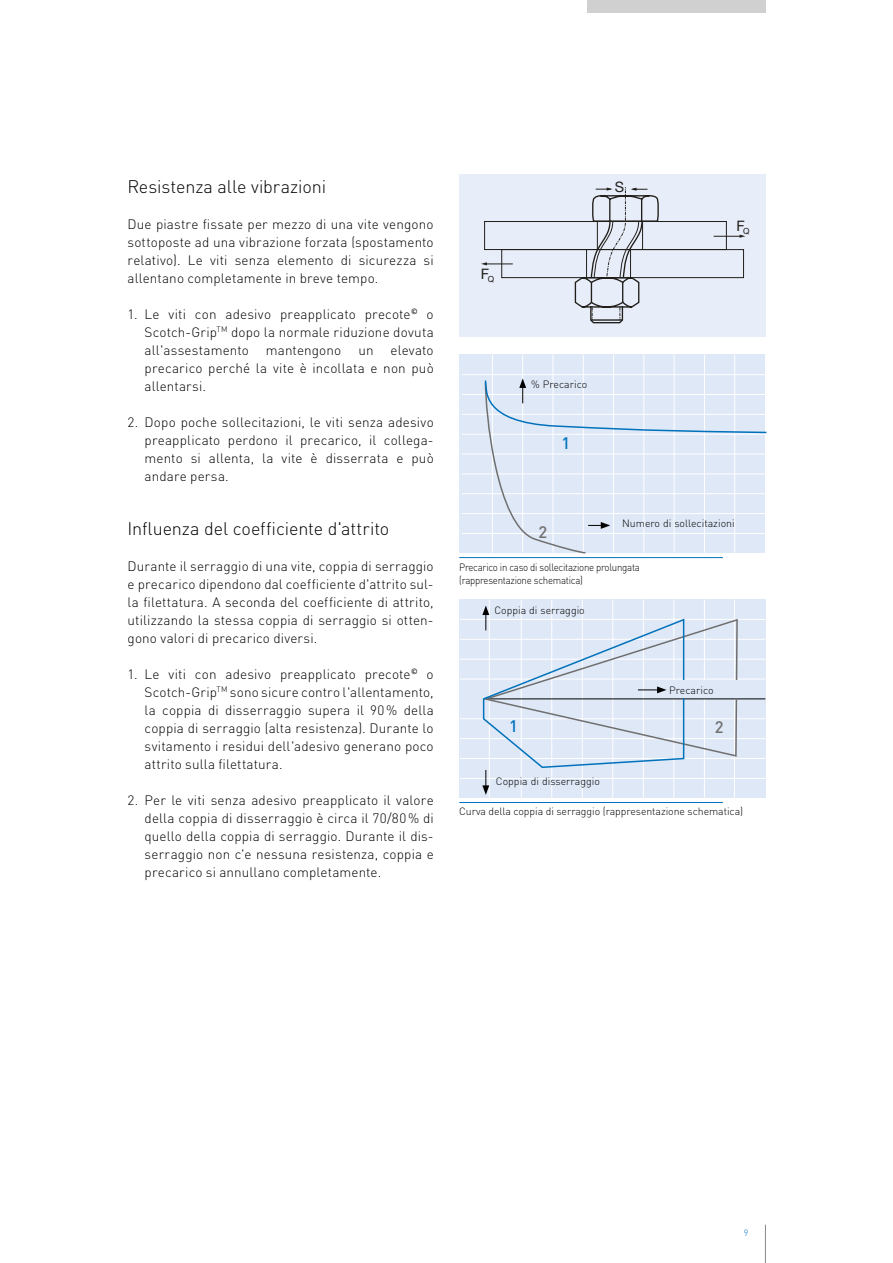
<style>
.page{position:relative;width:893px;height:1263px;background:#fff}
.page>*{position:absolute;margin:0;border:0;box-sizing:border-box;transform-origin:0 0}
.t1{font:300 18px "DINOT";letter-spacing:-.005em;color:#000}
.t2{font:500 16.5px "DINOT";color:#0072bb}
.t3{font:500 16.5px "DINOT";color:#706f6f}
.t4{font:14.4px "Helvetica Neue LT Com";color:#221f1b}
.t5{font:300 13.5px/18px "DINOT";letter-spacing:.01em;color:#000;text-align:justify}
.t6{font:300 10.5px "DINOT";letter-spacing:-.005em;color:#000}
.t7{font:300 10.5px/13.5px "DINOT";letter-spacing:-.025em;color:#000;scale:.92 1}
.t8{font:300 9px "DINOT";color:#0072bb}
</style>
<div class="page">
<hr style="left:765px;top:1225px;width:1px;height:38px;background:#878787">
<div style="left:587px;top:0;width:178px;height:13px;background:#d0d0d0"></div>
<div style="left:459px;top:175px;width:306px;height:162px;background:#e7edf9"></div>
<svg style="left:481px;top:187px;width:264px;height:137px"></svg>
<hr style="left:459px;top:557px;width:264px;height:1px;background:#0072bb">
<hr style="left:459px;top:802px;width:264px;height:1px;background:#0072bb">
<div style="left:459px;top:355px;width:306px;height:198px;background:#dfe8f7"></div>
<hr style="left:492px;top:355px;width:1px;height:198px;background:#fff">
<hr style="left:522px;top:355px;width:1px;height:198px;background:#fff">
<hr style="left:553px;top:355px;width:1px;height:198px;background:#fff">
<hr style="left:583px;top:355px;width:1px;height:198px;background:#fff">
<hr style="left:613px;top:355px;width:1px;height:198px;background:#fff">
<hr style="left:643px;top:355px;width:1px;height:198px;background:#fff">
<hr style="left:674px;top:355px;width:1px;height:198px;background:#fff">
<hr style="left:704px;top:355px;width:1px;height:198px;background:#fff">
<hr style="left:734px;top:355px;width:1px;height:198px;background:#fff">
<hr style="left:462px;top:374px;width:303px;height:1px;background:#fff">
<hr style="left:462px;top:394px;width:303px;height:1px;background:#fff">
<hr style="left:462px;top:414px;width:303px;height:1px;background:#fff">
<hr style="left:462px;top:434px;width:303px;height:1px;background:#fff">
<hr style="left:462px;top:454px;width:303px;height:1px;background:#fff">
<hr style="left:462px;top:473px;width:303px;height:1px;background:#fff">
<hr style="left:462px;top:493px;width:303px;height:1px;background:#fff">
<hr style="left:462px;top:513px;width:303px;height:1px;background:#fff">
<hr style="left:462px;top:533px;width:303px;height:1px;background:#fff">
<svg style="left:480px;top:378px;width:287px;height:176px"></svg>
<div style="left:459px;top:599px;width:306px;height:199px;background:#dfe8f7"></div>
<hr style="left:521px;top:599px;width:1px;height:199px;background:#fff">
<hr style="left:489px;top:599px;width:1px;height:199px;background:#fff">
<hr style="left:551px;top:599px;width:1px;height:199px;background:#fff">
<hr style="left:582px;top:599px;width:1px;height:199px;background:#fff">
<hr style="left:612px;top:599px;width:1px;height:199px;background:#fff">
<hr style="left:643px;top:599px;width:1px;height:199px;background:#fff">
<hr style="left:673px;top:599px;width:1px;height:199px;background:#fff">
<hr style="left:704px;top:599px;width:1px;height:199px;background:#fff">
<hr style="left:734px;top:599px;width:1px;height:199px;background:#fff">
<hr style="left:460px;top:619px;width:305px;height:1px;background:#fff">
<hr style="left:460px;top:639px;width:305px;height:1px;background:#fff">
<hr style="left:459px;top:659px;width:306px;height:1px;background:#fff">
<hr style="left:460px;top:679px;width:305px;height:1px;background:#fff">
<hr style="left:487px;top:698px;width:278px;height:1px;background:#000">
<hr style="left:460px;top:718px;width:305px;height:1px;background:#fff">
<hr style="left:460px;top:738px;width:305px;height:1px;background:#fff">
<hr style="left:460px;top:758px;width:305px;height:1px;background:#fff">
<hr style="left:460px;top:778px;width:305px;height:1px;background:#fff">
<svg style="left:482px;top:605px;width:257px;height:190px"></svg>
<div style="left:669px;top:680px;width:85px;height:17px;background:#dfe8f7"></div>
<h1 class="t1" style="left:128px;top:174px;width:200px">Resistenza alle vibrazioni</h1>
<p class="t5" style="left:128px;top:214px;width:308px">Due piastre fissate per mezzo di una vite vengono sottoposte ad una vibrazione forzata (spostamento relativo). Le viti senza elemento di sicurezza si allentano completamente in breve tempo.</p>
<p class="t5" style="left:145px;top:304px;width:291px;text-indent:-17px">1. Le viti con adesivo preapplicato precote<sup>©</sup> o Scotch-Grip<sup>TM</sup> dopo la normale riduzione dovuta all'assestamento</p>
<p class="t5" style="left:145px;top:340px;width:291px;text-indent:246px">elevato precarico perché la vite è incollata e non può allentarsi.</p>
<p class="t5" style="left:145px;top:412px;width:291px;text-indent:-17px">2. Dopo poche sollecitazioni, le viti senza adesivo preapplicato perdono il precarico, il collega&shy;mento si allenta, la vite è disserrata e può andare persa.</p>
<h1 class="t1" style="left:128px;top:516px;width:263px">Influenza del coefficiente d'attrito</h1>
<p class="t5" style="left:128px;top:556px;width:308px">Durante il serraggio di una vite, coppia di serraggio e precarico dipendono dal coefficiente d'attrito sul&shy;la filettatura. A seconda del coefficiente di attrito, utilizzando la stessa coppia di serraggio si otten&shy;gono valori di precarico diversi.</p>
<p class="t5" style="left:145px;top:664px;width:291px;text-indent:-17px">1. Le viti con adesivo preapplicato precote<sup>©</sup> o Scotch-Grip<sup>TM</sup> sono sicure contro l'allentamento, la coppia di disserraggio supera il 90% della coppia di serraggio (alta resistenza). Durante lo svitamento i residui dell'adesivo generano poco attrito sulla filettatura.</p>
<p class="t5" style="left:145px;top:790px;width:291px;text-indent:-17px">2. Per le viti senza adesivo preapplicato il valore della coppia di disserraggio è circa il 70/80% di quello della coppia di serraggio. Durante il dis&shy;serraggio non c'e nessuna resistenza, coppia e precarico si annullano completamente.</p>
<p class="t5" style="left:266px;top:340px;width:77px">mantengono</p>
<p class="t5" style="left:358px;top:340px;width:17px">un</p>
<p class="t4" style="left:481px;top:265px;width:15px">F<sub>Q</sub></p>
<p class="t4" style="left:615px;top:178px;width:11px">S</p>
<p class="t4" style="left:736px;top:217px;width:15px">F<sub>Q</sub></p>
<p class="t6" style="left:531px;top:378px;width:58px">% Precarico</p>
<p class="t2" style="left:561px;top:432px;width:10px">1</p>
<p class="t3" style="left:538px;top:521px;width:10px">2</p>
<p class="t6" style="left:622px;top:516px;width:114px">Numero di sollecitazioni</p>
<p class="t7" style="left:459px;top:560px;width:198px">Precarico in caso di sollecitazione prolungata (rappresentazione schematica)</p>
<p class="t6" style="left:494px;top:603px;width:92px">Coppia di serraggio</p>
<p class="t6" style="left:669px;top:683px;width:46px">Precarico</p>
<p class="t2" style="left:509px;top:715px;width:10px">1</p>
<p class="t3" style="left:715px;top:716px;width:10px">2</p>
<p class="t6" style="left:496px;top:774px;width:105px">Coppia di disserraggio</p>
<p class="t6" style="left:459px;top:804px;width:285px">Curva della coppia di serraggio (rappresentazione schematica)</p>
<p class="t8" style="left:744px;top:1227px;width:6px">9</p>
</div>
